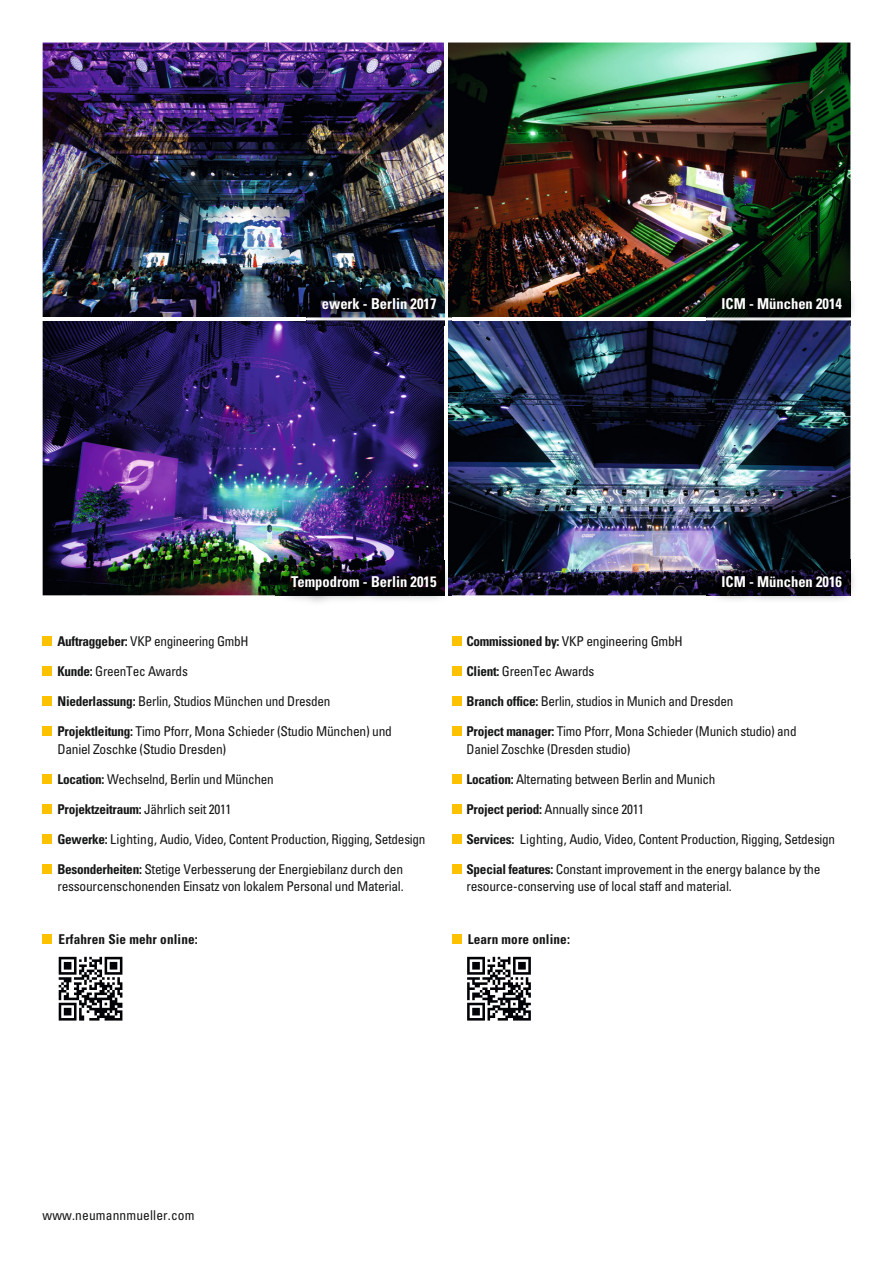
<style>
.page{position:relative;width:893px;height:1263px;background:#fff}
.page>*{position:absolute;margin:0;border:0;box-sizing:border-box;transform-origin:0 0}
.t1{font:700 condensed 15px "Univers";color:#fff}
.t2{font:condensed 13.5px/18px "Univers";letter-spacing:-.02em;color:#151616}
.t3{font:700 condensed 13.5px "Univers";letter-spacing:.01em;color:#151616}
.t4{font:700 condensed 13.5px "Univers";letter-spacing:-.02em;color:#151616}
.t5{font:condensed 13.5px "Univers";letter-spacing:.01em;color:#151616}
.s1{font-weight:700}
.s2{font-weight:400}
</style>
<div class="page">
<div style="left:452px;top:636px;width:9px;height:10px;background:#fcc200"></div>
<div style="left:452px;top:666px;width:9px;height:10px;background:#fcc200"></div>
<div style="left:452px;top:696px;width:9px;height:10px;background:#fcc200"></div>
<div style="left:452px;top:726px;width:9px;height:10px;background:#fcc200"></div>
<div style="left:452px;top:774px;width:9px;height:10px;background:#fcc200"></div>
<div style="left:452px;top:804px;width:9px;height:10px;background:#fcc200"></div>
<div style="left:452px;top:834px;width:9px;height:10px;background:#fcc200"></div>
<div style="left:452px;top:864px;width:9px;height:10px;background:#fcc200"></div>
<div style="left:43px;top:636px;width:9px;height:10px;background:#fcc200"></div>
<div style="left:43px;top:666px;width:9px;height:10px;background:#fcc200"></div>
<div style="left:43px;top:696px;width:9px;height:10px;background:#fcc200"></div>
<div style="left:43px;top:726px;width:9px;height:10px;background:#fcc200"></div>
<div style="left:43px;top:774px;width:9px;height:10px;background:#fcc200"></div>
<div style="left:43px;top:804px;width:9px;height:10px;background:#fcc200"></div>
<div style="left:43px;top:834px;width:9px;height:10px;background:#fcc200"></div>
<div style="left:43px;top:864px;width:9px;height:10px;background:#fcc200"></div>
<div style="left:43px;top:934px;width:9px;height:10px;background:#fcc200"></div>
<svg style="left:59px;top:957px;width:63px;height:63px"></svg>
<div style="left:452px;top:934px;width:9px;height:10px;background:#fcc200"></div>
<svg style="left:467px;top:957px;width:64px;height:63px"></svg>
<img style="left:43px;top:43px;width:401px;height:274px">
<img style="left:448px;top:43px;width:402px;height:274px">
<img style="left:43px;top:320px;width:402px;height:275px">
<img style="left:448px;top:321px;width:402px;height:274px">
<img style="left:448px;top:282px;width:4px;height:35px">
<img style="left:307px;top:282px;width:138px;height:35px">
<svg style="left:448px;top:320px;width:4px;height:5px"></svg>
<img style="left:307px;top:320px;width:138px;height:5px">
<img style="left:307px;top:317px;width:145px;height:3px">
<img style="left:445px;top:292px;width:3px;height:28px">
<img style="left:448px;top:560px;width:4px;height:35px">
<img style="left:275px;top:560px;width:173px;height:42px">
<img style="left:706px;top:282px;width:148px;height:38px">
<img style="left:706px;top:320px;width:144px;height:5px">
<img style="left:706px;top:560px;width:148px;height:40px">
<img style="left:706px;top:560px;width:144px;height:35px">
<p class="t1" style="left:322px;top:294px;width:116px">ewerk - Berlin 2017</p>
<p class="t1" style="left:721px;top:294px;width:122px">ICM - München 2014</p>
<p class="t1" style="left:291px;top:572px;width:147px">Tempodrom - Berlin 2015</p>
<p class="t1" style="left:721px;top:572px;width:122px">ICM - München 2016</p>
<p class="t2" style="left:57px;top:632px;width:193px"><span class="s1">Auftraggeber:</span> VKP engineering GmbH</p>
<p class="t2" style="left:57px;top:662px;width:132px"><span class="s1">Kunde:</span> GreenTec Awards</p>
<p class="t2" style="left:57px;top:692px;width:274px"><span class="s1">Niederlassung:</span> Berlin, Studios München und Dresden</p>
<p class="t2" style="left:57px;top:722px;width:336px"><span class="s1">Projektleitung:</span> Timo Pforr, Mona Schieder (Studio München) und<br>Daniel Zoschke (Studio Dresden)</p>
<p class="t2" style="left:57px;top:770px;width:218px"><span class="s1">Location:</span> Wechselnd, Berlin und München</p>
<p class="t4" style="left:57px;top:801px;width:176px">Projektzeitraum: <span class="s2">Jährlich seit 2011</span></p>
<p class="t2" style="left:57px;top:830px;width:370px"><span class="s1">Gewerke:</span> Lighting, Audio, Video, Content Production, Rigging, Setdesign</p>
<p class="t2" style="left:57px;top:861px;width:348px;line-height:16.5px"><span class="s1">Besonderheiten:</span> Stetige Verbesserung der Energiebilanz durch den ressourcenschonenden Einsatz von lokalem Personal und Material.</p>
<p class="t2" style="left:467px;top:632px;width:218px"><span class="s1">Commissioned by:</span> VKP engineering GmbH</p>
<p class="t2" style="left:467px;top:662px;width:129px"><span class="s1">Client:</span> GreenTec Awards</p>
<p class="t2" style="left:467px;top:692px;width:268px"><span class="s1">Branch office:</span> Berlin, studios in Munich and Dresden</p>
<p class="t2" style="left:467px;top:722px;width:332px"><span class="s1">Project manager:</span> Timo Pforr, Mona Schieder (Munich studio) and<br>Daniel Zoschke (Dresden studio)</p>
<p class="t2" style="left:467px;top:770px;width:250px"><span class="s1">Location:</span> Alternating between Berlin and Munich</p>
<p class="t2" style="left:467px;top:800px;width:179px"><span class="s1">Project period:</span> Annually since 2011</p>
<p class="t2" style="left:467px;top:830px;width:370px"><span class="s1">Services:</span> Lighting, Audio, Video, Content Production, Rigging, Setdesign</p>
<p class="t2" style="left:467px;top:861px;width:355px;line-height:16.5px"><span class="s1">Special features:</span> Constant improvement in the energy balance by the resource-conserving use of local staff and material.</p>
<p class="t3" style="left:59px;top:931px;width:141px">Erfahren Sie mehr online:</p>
<p class="t3" style="left:468px;top:931px;width:104px">Learn more online:</p>
<p class="t5" style="left:43px;top:1206px;width:154px">www.neumannmueller.com</p>
</div>
